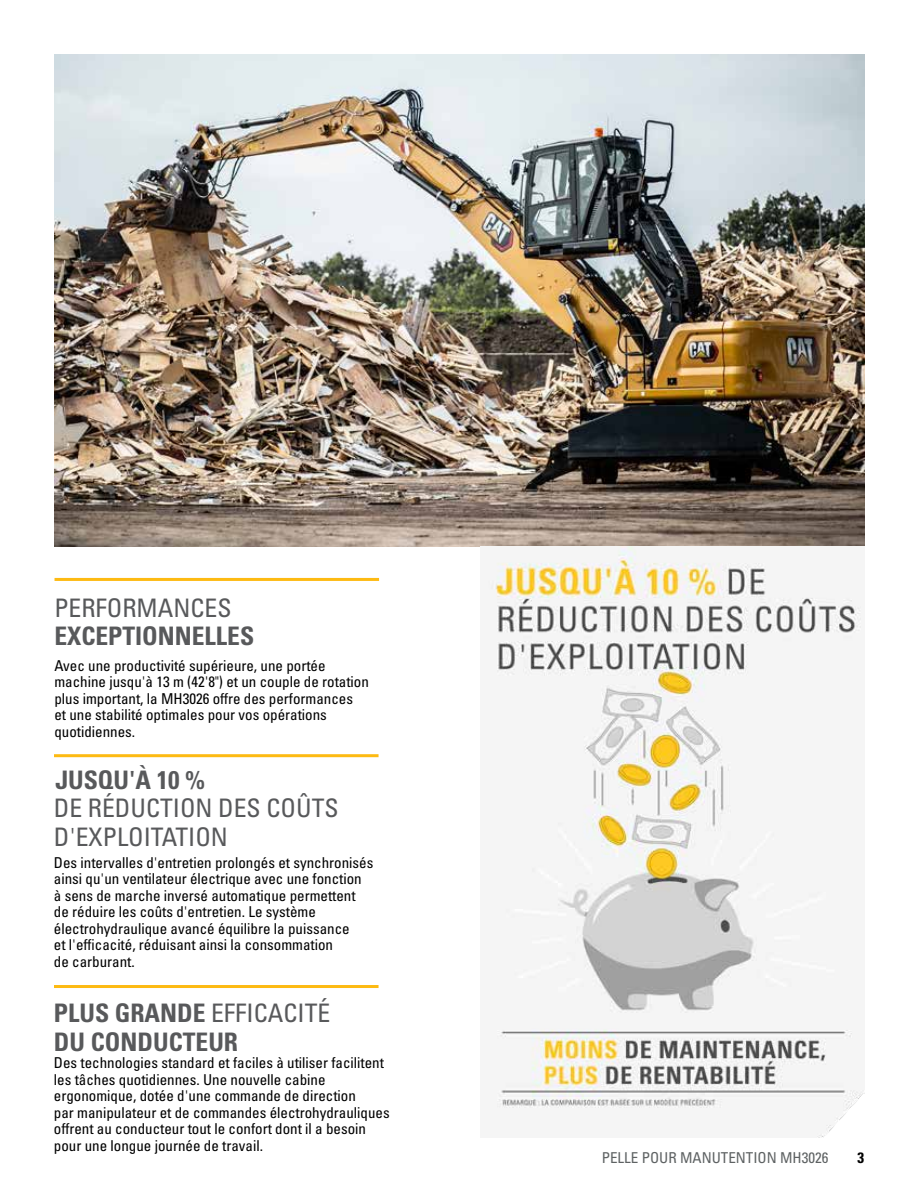
<style>
.page{position:relative;width:918px;height:1188px;background:#fff}
.page>*{position:absolute;margin:0;border:0;box-sizing:border-box;transform-origin:0 0}
.t1{font:25.5px/28.5px "Univers LTCYR 67 Bold Cond";color:#58595b}
.t2{font:condensed 25.5px/28.5px "Univers LTCYR 57";color:#58595b}
.t3{font:condensed 15px/16.5px "Univers LTCYR 57";color:#000}
.t4{font:condensed 15px "Univers LTCYR 57";color:#5e6263}
.t5{font:15px "Univers LTCYR 67 Bold Cond";color:#000}
.s1{font-family:"Univers LTCYR 57";font-stretch:condensed}
</style>
<div class="page">
<img style="left:55px;top:54px;width:810px;height:492px">
<img style="left:488px;top:546px;width:377px;height:591px">
<hr style="left:55px;top:578px;width:324px;height:3px;background:#fdba12">
<hr style="left:54px;top:754px;width:325px;height:3px;background:#fdba12">
<hr style="left:54px;top:985px;width:325px;height:3px;background:#fdba12">
<h1 class="t2" style="left:54px;top:593px;width:179px">PERFORMANCES</h1>
<h1 class="t1" style="left:54px;top:622px;width:201px">EXCEPTIONNELLES</h1>
<p class="t3" style="left:54px;top:657px;width:316px">Avec une productivité supérieure, une portée machine jusqu'à 13 m (42'8") et un couple de rotation plus important, la MH3026 offre des performances<br>et une stabilité optimales pour vos opérations quotidiennes.</p>
<h1 class="t1" style="left:55px;top:765px;width:151px">JUSQU'À 10 %</h1>
<h1 class="t2" style="left:54px;top:793px;width:286px">DE RÉDUCTION DES COÛTS<br>D'EXPLOITATION</h1>
<p class="t3" style="left:54px;top:854px;width:321px">Des intervalles d'entretien prolongés et synchronisés ainsi qu'un ventilateur électrique avec une fonction<br>à sens de marche inversé automatique permettent de réduire les coûts d'entretien. Le système électrohydraulique avancé équilibre la puissance<br>et l'efficacité, réduisant ainsi la consommation<br>de carburant.</p>
<h1 class="t1" style="left:54px;top:999px;width:278px">PLUS GRANDE <span class="s1">EFFICACITÉ<br></span>DU CONDUCTEUR</h1>
<p class="t3" style="left:54px;top:1054px;width:337px">Des technologies standard et faciles à utiliser facilitent les tâches quotidiennes. Une nouvelle cabine ergonomique, dotée d'une commande de direction<br>par manipulateur et de commandes électrohydrauliques offrent au conducteur tout le confort dont il a besoin pour une longue journée de travail.</p>
<p class="t4" style="left:602px;top:1148px;width:228px">PELLE POUR MANUTENTION MH3026</p>
<p class="t5" style="left:857px;top:1148px;width:8px">3</p>
</div>
